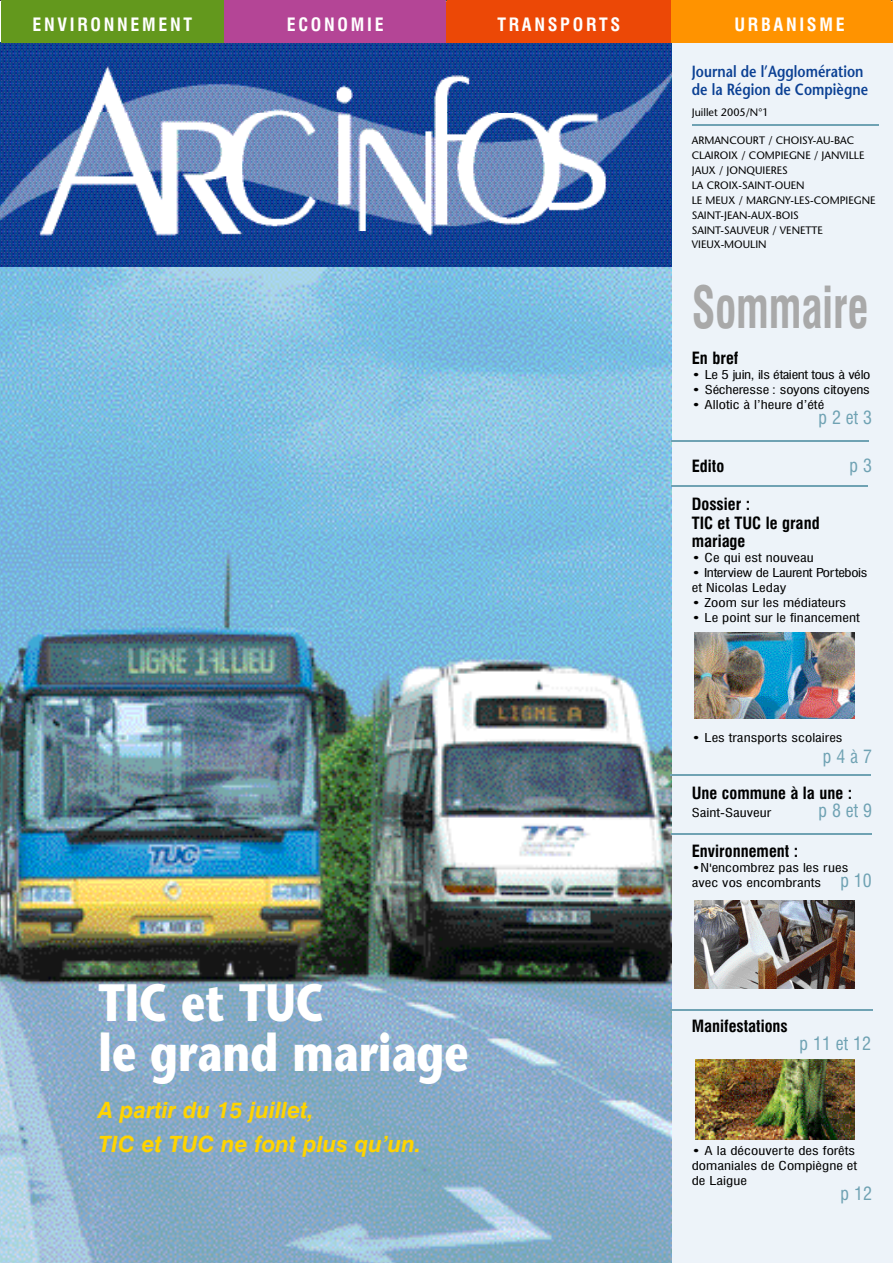
<style>
.page{position:relative;width:893px;height:1263px;background:#fff}
.page>*{position:absolute;margin:0;border:0;box-sizing:border-box;transform-origin:0 0}
.t1{font:700 condensed 56.4px "Swiss 721 BT";color:#a9a9a9;scale:.77 1}
.t2{font:700 52.35px/49.5px "Stone Sans";color:#fff;scale:.8 1}
.t3{font:italic 700 22.5px/33px "Swiss 721 BT";color:#ffd400}
.t4{font:700 condensed 18px "Swiss 721 BT";color:#fff}
.t5{font:condensed 18px "Swiss 721 BT";color:#6fa2b3}
.t6{font:700 condensed 16.5px/18.9px "Swiss 721 BT";color:#000}
.t7{font:600 16.2px/18px "Stone Sans";color:#0c4194;scale:.83 1}
.t8{font:condensed 12px/15.1px "Swiss 721 BT";color:#000;scale:1.25 1}
.t9{font:condensed 12px "Swiss 721 BT";letter-spacing:-.03em;color:#000;scale:1.25 1}
.t10{font:10.8px/15px "Stone Sans";color:#000}
.s1{font-size:18px;color:#6fa2b3}
</style>
<div class="page">
<div style="left:671px;top:2px;width:222px;height:1261px;background:#edf3f9"></div>
<img style="left:1px;top:42px;width:670px;height:1221px">
<hr style="left:671px;top:441px;width:197px;height:1px;background:#6fa2b3">
<hr style="left:692px;top:124px;width:186px;height:2px;background:#6fa2b3">
<hr style="left:671px;top:485px;width:196px;height:2px;background:#6fa2b3">
<hr style="left:670px;top:774px;width:201px;height:1px;background:#6fa2b3">
<hr style="left:670px;top:1009px;width:203px;height:1px;background:#6fa2b3">
<hr style="left:670px;top:833px;width:201px;height:2px;background:#6fa2b3">
<img style="left:1px;top:53px;width:670px;height:213px">
<img style="left:695px;top:1059px;width:159px;height:80px">
<img style="left:694px;top:632px;width:160px;height:86px">
<img style="left:695px;top:900px;width:159px;height:88px">
<div style="left:1px;top:0;width:223px;height:42px;background:#63981d"></div>
<div style="left:224px;top:0;width:222px;height:42px;background:#b44596"></div>
<div style="left:446px;top:0;width:225px;height:42px;background:#ec4806"></div>
<div style="left:671px;top:0;width:222px;height:42px;background:#ff9300"></div>
<h3 class="t4" style="left:32px;top:17px;width:161px">E N V I R O N N E M E N T</h3>
<h3 class="t4" style="left:287px;top:17px;width:98px">E C O N O M I E</h3>
<h3 class="t4" style="left:497px;top:17px;width:124px">T R A N S P O R T S</h3>
<h3 class="t4" style="left:734px;top:17px;width:112px">U R B A N I S M E</h3>
<h3 class="t7" style="left:692px;top:65px;width:214px">Journal de l’Agglomération de la Région de Compiègne</h3>
<p class="t10" style="left:692px;top:106px;width:78px">Juillet 2005/N°1</p>
<p class="t10" style="left:692px;top:134px;width:185px">ARMANCOURT / CHOISY-AU-BAC<br>CLAIROIX / COMPIEGNE / JANVILLE<br>JAUX / JONQUIERES<br>LA CROIX-SAINT-OUEN<br>LE MEUX / MARGNY-LES-COMPIEGNE<br>SAINT-JEAN-AUX-BOIS<br>SAINT-SAUVEUR / VENETTE<br>VIEUX-MOULIN</p>
<h1 class="t1" style="left:692px;top:284px;width:231px">Sommaire</h1>
<h3 class="t6" style="left:692px;top:349px;width:48px">En bref</h3>
<p class="t9" style="left:692px;top:369px;width:144px">• Le 5 juin, ils étaient tous à vélo</p>
<p class="t8" style="left:692px;top:383px;width:144px">• Sécheresse : soyons citoyens</p>
<p class="t8" style="left:692px;top:397px;width:107px">• Allotic à l’heure d’été</p>
<h3 class="t5" style="left:818px;top:410px;width:55px">p 2 et 3</h3>
<h3 class="t6" style="left:692px;top:458px;width:34px">Edito</h3>
<h3 class="t5" style="left:849px;top:458px;width:24px">p 3</h3>
<h3 class="t6" style="left:692px;top:495px;width:129px">Dossier :<br>TIC et TUC le grand mariage</h3>
<p class="t8" style="left:692px;top:551px;width:99px">• Ce qui est nouveau</p>
<p class="t8" style="left:692px;top:566px;width:142px">• Interview de Laurent Po rte b o is et Nicolas Leday</p>
<p class="t8" style="left:692px;top:596px;width:125px">• Zoom sur les médiateurs</p>
<p class="t8" style="left:692px;top:611px;width:136px">• Le point sur le financement</p>
<h2 class="t2" style="left:99px;top:984px;width:464px">TIC et TUC<br>le grand mariage</h2>
<h3 class="t3" style="left:99px;top:1094px;width:324px">A partir du 15 juillet,<br>TIC et TUC ne font plus qu’un.</h3>
<p class="t8" style="left:692px;top:730px;width:122px">• Les transports scolaires</p>
<h3 class="t5" style="left:823px;top:749px;width:51px">p 4 à 7</h3>
<h3 class="t6" style="left:692px;top:784px;width:162px">Une commune à la une :</h3>
<p class="t8" style="left:692px;top:806px;width:65px">Saint-Sauveur</p>
<h3 class="t5" style="left:818px;top:803px;width:55px">p 8 et 9</h3>
<h3 class="t6" style="left:692px;top:843px;width:108px">Environnement :</h3>
<p class="t8" style="left:692px;top:861px;width:146px;line-height:14.7px">•N'encombrez pas les rues avec vos encombrants <span class="s1">p 10</span></p>
<h3 class="t6" style="left:692px;top:1017px;width:97px">Manifestations</h3>
<h3 class="t5" style="left:799px;top:1036px;width:73px">p 11 et 12</h3>
<p class="t8" style="left:692px;top:1144px;width:134px">• A la découverte des forêts domaniales de Compiègne et de Laigue</p>
<h3 class="t5" style="left:840px;top:1186px;width:33px">p 12</h3>
</div>
